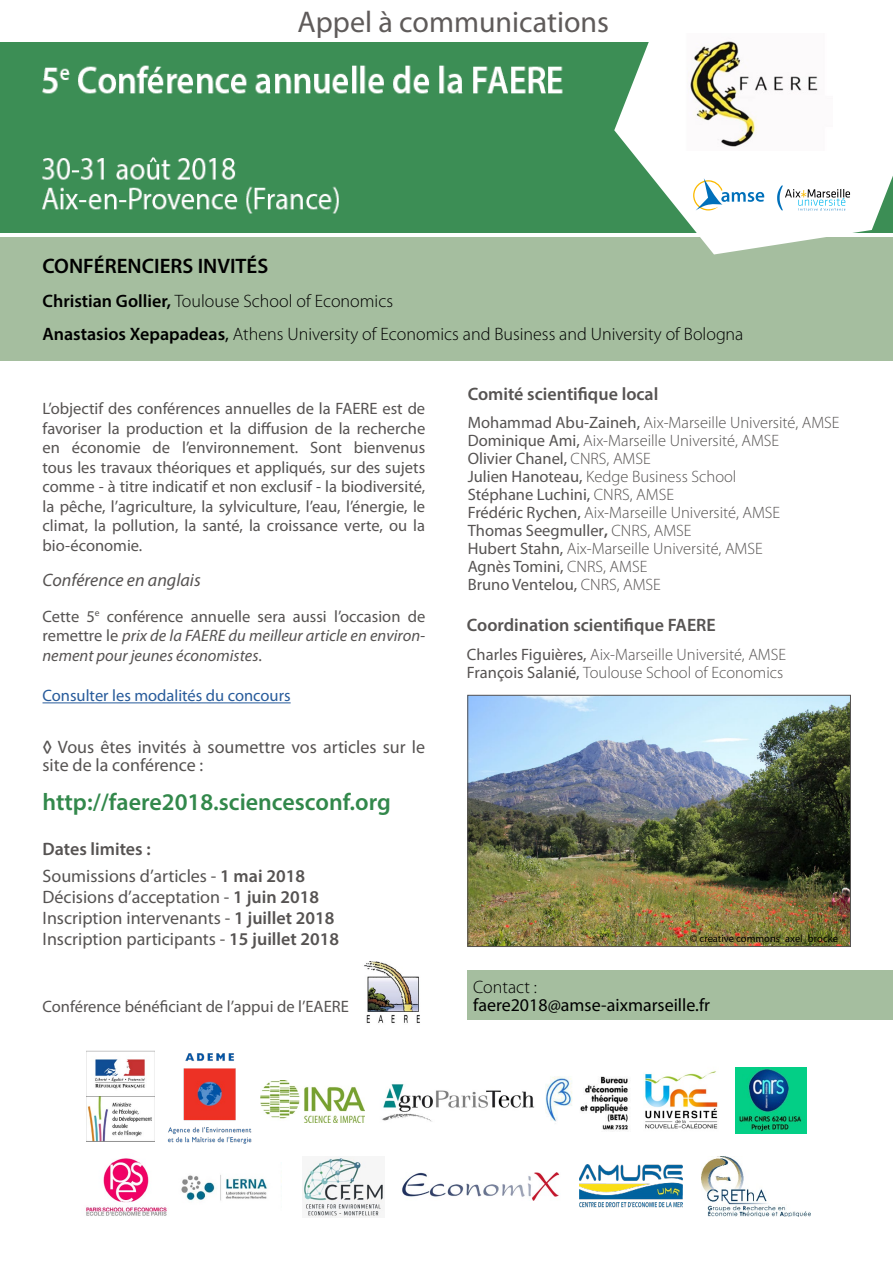
<style>
.page{position:relative;width:893px;height:1263px;background:#fff}
.page>*{position:absolute;margin:0;border:0;box-sizing:border-box;transform-origin:0 0}
.t1{font:30px "Myriad Pro";color:#5f5b5a}
.t2{font:600 24px "Myriad Pro";color:#32884b}
.t3{font:600 21px "Myriad Pro";color:#000}
.t4{font:18px/21px "Myriad Pro";color:#565352}
.t5{font:300 18px/33px "Myriad Pro";color:#000}
.t6{font:600 18px "Myriad Pro";color:#565352}
.t7{font:18px "Myriad Pro";color:#000}
.t8{font:italic 18px "Myriad Pro";color:#565352}
.t9{font:300 16.5px/18px "Myriad Pro";color:#565352}
.t10{font:16.5px/19.5px "Myriad Pro";color:#565352;text-align:justify}
.t11{font:italic 16.5px/19.5px "Myriad Pro";color:#565352;text-align:justify}
.t12{font:16.5px "Myriad Pro";color:#275b9b}
.t13{font:10.5px "Myriad Pro";color:#000}
.s1{font-weight:600}
.s2{font-weight:400}
.s3{font-style:normal}
</style>
<div class="page">
<img style="left:0;top:43px;width:614px;height:190px">
<div style="left:0;top:237px;width:893px;height:123px;background:#a5be9f"></div>
<div style="left:468px;top:970px;width:425px;height:50px;background:#a5be9f"></div>
<img style="left:614px;top:42px;width:279px;height:212px">
<svg style="left:693px;top:178px;width:71px;height:32px"></svg>
<img style="left:679px;top:41px;width:154px;height:109px">
<svg style="left:777px;top:185px;width:73px;height:25px"></svg>
<hr style="left:43px;top:702px;width:248px;height:1px;background:#275b9b">
<img style="left:86px;top:1050px;width:69px;height:91px">
<img style="left:167px;top:1053px;width:85px;height:90px">
<img style="left:261px;top:1080px;width:103px;height:42px">
<img style="left:545px;top:1076px;width:83px;height:54px">
<img style="left:382px;top:1084px;width:153px;height:38px">
<img style="left:86px;top:1158px;width:81px;height:58px">
<img style="left:181px;top:1175px;width:87px;height:26px">
<img style="left:303px;top:1156px;width:81px;height:61px">
<img style="left:402px;top:1173px;width:158px;height:28px">
<img style="left:579px;top:1164px;width:104px;height:44px">
<img style="left:645px;top:1070px;width:73px;height:59px">
<img style="left:364px;top:961px;width:56px;height:62px">
<img style="left:470px;top:697px;width:379px;height:248px">
<div style="left:468px;top:695px;width:383px;height:252px;border:1px solid #565352"></div>
<img style="left:736px;top:1067px;width:70px;height:66px">
<img style="left:702px;top:1157px;width:108px;height:60px">
<h1 class="t1" style="left:298px;top:3px;width:313px">Appel à communications</h1>
<p class="t3" style="left:43px;top:252px;width:227px">CONFÉRENCIERS INVITÉS</p>
<p class="t5" style="left:43px;top:285px;width:702px"><span class="s1">Christian Gollier,</span> Toulouse School of Economics<br><span class="s1">Anastasios Xepapadeas</span><span class="s2">,</span> Athens University of Economics and Business and University of Bologna</p>
<p class="t10" style="left:43px;top:399px;width:384px">L’objectif des conférences annuelles de la FAERE est de favoriser la production et la diffusion de la recherche en économie de l’environnement. Sont bienvenus tous les travaux théoriques et appliqués, sur des sujets comme - à titre indicatif et non exclusif - la biodiversité, la pêche, l’agriculture, la sylviculture, l’eau, l’énergie, le climat, la pollution, la santé, la croissance verte, ou la bio-économie.</p>
<p class="t8" style="left:43px;top:568px;width:160px">Conférence en anglais</p>
<p class="t11" style="left:43px;top:606px;width:384px"><span class="s3">Cette 5</span><sup>e</sup> <span class="s3">conférence annuelle sera aussi l’occasion de remettre le</span> prix de la FAERE du meilleur article en environ&shy;nement pour jeunes économistes<span class="s3">.</span></p>
<p class="t12" style="left:43px;top:685px;width:250px">Consulter les modalités du concours</p>
<p class="t4" style="left:43px;top:737px;width:384px;line-height:18px"><span class="s1">◊</span> Vous êtes invités à soumettre vos articles sur le site de la conférence :</p>
<h2 class="t2" style="left:43px;top:786px;width:350px">http://faere2018.sciencesconf.org</h2>
<p class="t4" style="left:43px;top:835px;width:264px;line-height:27px"><span class="s1">Dates limites :<br></span>Soumissions d’articles - <span class="s1">1 mai 2018</span></p>
<p class="t4" style="left:43px;top:886px;width:298px">Décisions d’acceptation - <span class="s1">1 juin 2018<br></span>Inscription intervenants - <span class="s1">1 juillet 2018<br></span>Inscription participants - <span class="s1">15 juillet 2018</span></p>
<p class="t10" style="left:43px;top:996px;width:308px">Conférence bénéficiant de l’appui de l’EAERE</p>
<p class="t6" style="left:468px;top:382px;width:192px">Comité scientifique local</p>
<p class="t9" style="left:468px;top:414px;width:373px"><span class="s2">Mohammad Abu-Zaineh,</span> Aix-Marseille Université, AMSE <span class="s2">Dominique Ami,</span> Aix-Marseille Université, AMSE<br><span class="s2">Olivier Chanel,</span> CNRS, AMSE<br><span class="s2">Julien Hanoteau,</span> Kedge Business School<br><span class="s2">Stéphane Luchini,</span> CNRS, AMSE<br><span class="s2">Frédéric Rychen,</span> Aix-Marseille Université, AMSE<br><span class="s2">Thomas Seegmuller</span><span class="s1">,</span> CNRS, AMSE<br><span class="s2">Hubert Stahn,</span> Aix-Marseille Université, AMSE<br><span class="s2">Agnès Tomini,</span> CNRS, AMSE<br><span class="s2">Bruno Ventelou,</span> CNRS, AMSE</p>
<p class="t6" style="left:467px;top:614px;width:250px">Coordination scientifique FAERE</p>
<p class="t9" style="left:467px;top:646px;width:321px"><span class="s2">Charles Figuières,</span> Aix-Marseille Université, AMSE<br><span class="s2">François Salanié,</span> Toulouse School of Economics</p>
<p class="t13" style="left:690px;top:932px;width:149px">© creative commons_axel_brocke</p>
<p class="t5" style="left:473px;top:970px;width:65px">Contact :</p>
<p class="t7" style="left:473px;top:993px;width:239px">faere2018@amse-aixmarseille.fr</p>
</div>
